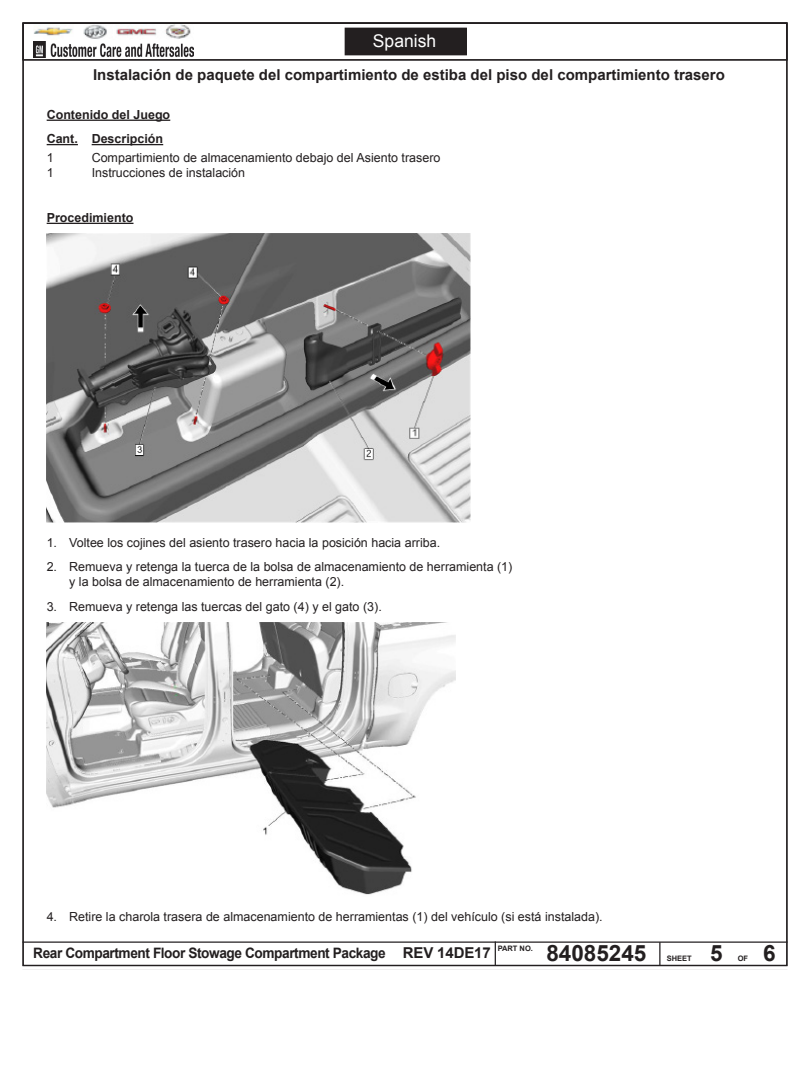
<style>
.page{position:relative;width:810px;height:1080px;background:#fff}
.page>*{position:absolute;margin:0;border:0;box-sizing:border-box;transform-origin:0 0}
.t1{font:700 22.5px "Arial";color:#231f20}
.t2{font:17.5px "Arial";color:#fff}
.para_text_italic{font:700 15px "Arial";color:#231f20}
.t3{font:700 14.38px "Arial";letter-spacing:-.03em;color:#231f20;scale:.95 1}
.para_text_italic-2{font:12.5px/15px "Arial";color:#231f20}
.para_text_italic-3{font:700 12.5px "Arial";color:#231f20}
.t4{font:700 7.5px "Arial";color:#231f20}
.s1{font-size:15px}
</style>
<div class="page">
<hr style="left:22px;top:941px;width:766px;height:2px;background:#231f20">
<hr style="left:659px;top:942px;width:2px;height:24px;background:#231f20">
<svg style="left:495px;top:941px;width:1px;height:25px"></svg>
<div style="left:22px;top:22px;width:766px;height:39px;border:1px solid #231f20"></div>
<img style="left:34px;top:25px;width:159px;height:33px">
<div style="left:345px;top:28px;width:121px;height:27px;background:#231f20"></div>
<hr style="left:47px;top:120px;width:123px;height:1px;background:#231f20">
<hr style="left:47px;top:144px;width:31px;height:1px;background:#231f20">
<hr style="left:92px;top:144px;width:71px;height:1px;background:#231f20">
<hr style="left:47px;top:223px;width:86px;height:1px;background:#231f20">
<img style="left:47px;top:234px;width:424px;height:289px">
<img style="left:47px;top:623px;width:409px;height:272px">
<h2 class="t2" style="left:373px;top:30px;width:65px">Spanish</h2>
<p class="para_text_italic" style="left:93px;top:64px;width:633px">Instalación de paquete del compartimiento de estiba del piso del compartimiento trasero</p>
<p class="para_text_italic-3" style="left:47px;top:106px;width:125px">Contenido del Juego</p>
<p class="para_text_italic-3" style="left:47px;top:131px;width:118px">Cant. Descripción</p>
<p class="para_text_italic-2" style="left:47px;top:150px;width:8px">1</p>
<p class="para_text_italic-2" style="left:92px;top:150px;width:350px">Compartimiento de almacenamiento debajo del Asiento trasero</p>
<p class="para_text_italic-2" style="left:47px;top:165px;width:8px">1</p>
<p class="para_text_italic-2" style="left:92px;top:165px;width:155px">Instrucciones de instalación</p>
<p class="para_text_italic-3" style="left:47px;top:209px;width:88px">Procedimiento</p>
<p class="para_text_italic-2" style="left:47px;top:535px;width:395px">1. Voltee los cojines del asiento trasero hacia la posición hacia arriba.</p>
<p class="para_text_italic-2" style="left:69px;top:560px;width:445px;text-indent:-22px">2. Remueva y retenga la tuerca de la bolsa de almacenamiento de herramienta (1) y la bolsa de almacenamiento de herramienta (2).</p>
<p class="para_text_italic-2" style="left:47px;top:599px;width:337px">3. Remueva y retenga las tuercas del gato (4) y el gato (3).</p>
<p class="para_text_italic-2" style="left:47px;top:909px;width:558px">4. Retire la charola trasera de almacenamiento de herramientas (1) del vehículo (si está instalada).</p>
<h1 class="t1" style="left:546px;top:938px;width:102px">84085245</h1>
<p class="t3" style="left:33px;top:943px;width:483px">Rear Compartment Floor Stowage Compartment Package <span class="s1">REV 14DE17</span></p>
<h1 class="t1" style="left:710px;top:938px;width:14px">5</h1>
<h1 class="t1" style="left:763px;top:938px;width:14px">6</h1>
<p class="t4" style="left:498px;top:944px;width:37px">PART NO.</p>
<p class="t4" style="left:667px;top:953px;width:27px">SHEET</p>
<p class="t4" style="left:738px;top:953px;width:12px">OF</p>
</div>
